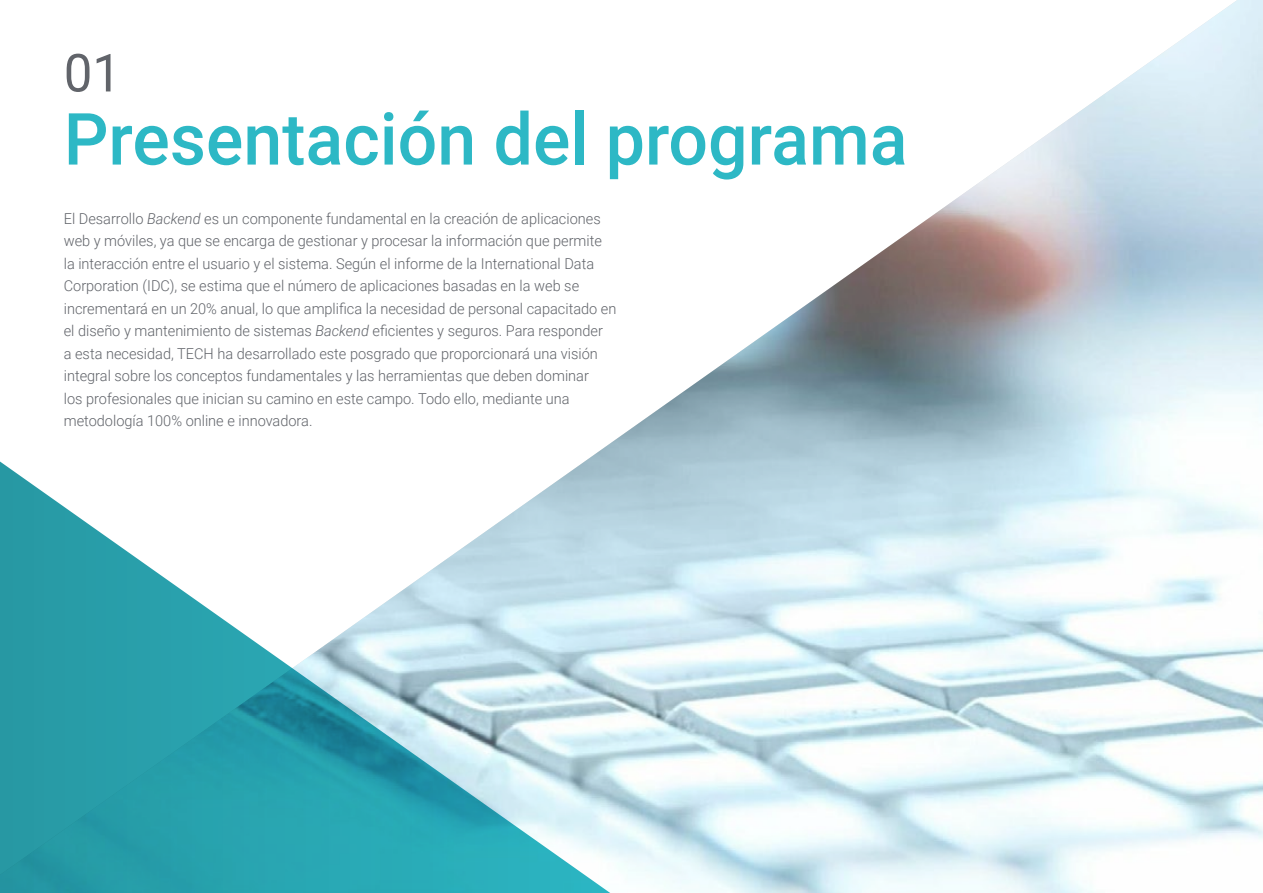
<style>
.page{position:relative;width:1263px;height:893px;background:#fff}
.page>*{position:absolute;margin:0;border:0;box-sizing:border-box;transform-origin:0 0}
.t1{font:500 72px "Roboto";color:#2db8c5}
.t2{font:52.5px "Roboto";color:#61646a}
.t3{font:300 15px/22.5px "Roboto";color:#61646a}
.s1{font-style:italic}
</style>
<div class="page">
<img style="left:607px;top:0;width:656px;height:893px">
<svg style="left:0;top:446px;width:640px;height:447px"></svg>
<h2 class="t2" style="left:64px;top:36px;width:59px">01</h2>
<h1 class="t1" style="left:64px;top:89px;width:845px">Presentación del programa</h1>
<p class="t3" style="left:64px;top:207px;width:554px">El Desarrollo <span class="s1">Backend</span> es un componente fundamental en la creación de aplicaciones web y móviles, ya que se encarga de gestionar y procesar la información que permite la interacción entre el usuario y el sistema. Según el informe de la International Data Corporation (IDC), se estima que el número de aplicaciones basadas en la web se incrementará en un 20% anual, lo que amplifica la necesidad de personal capacitado en el diseño y mantenimiento de sistemas <span class="s1">Backend</span> eficientes y seguros. Para responder<br>a esta necesidad, TECH ha desarrollado este posgrado que proporcionará una visión integral sobre los conceptos fundamentales y las herramientas que deben dominar<br>los profesionales que inician su camino en este campo. Todo ello, mediante una metodología 100% online e innovadora.</p>
</div>
